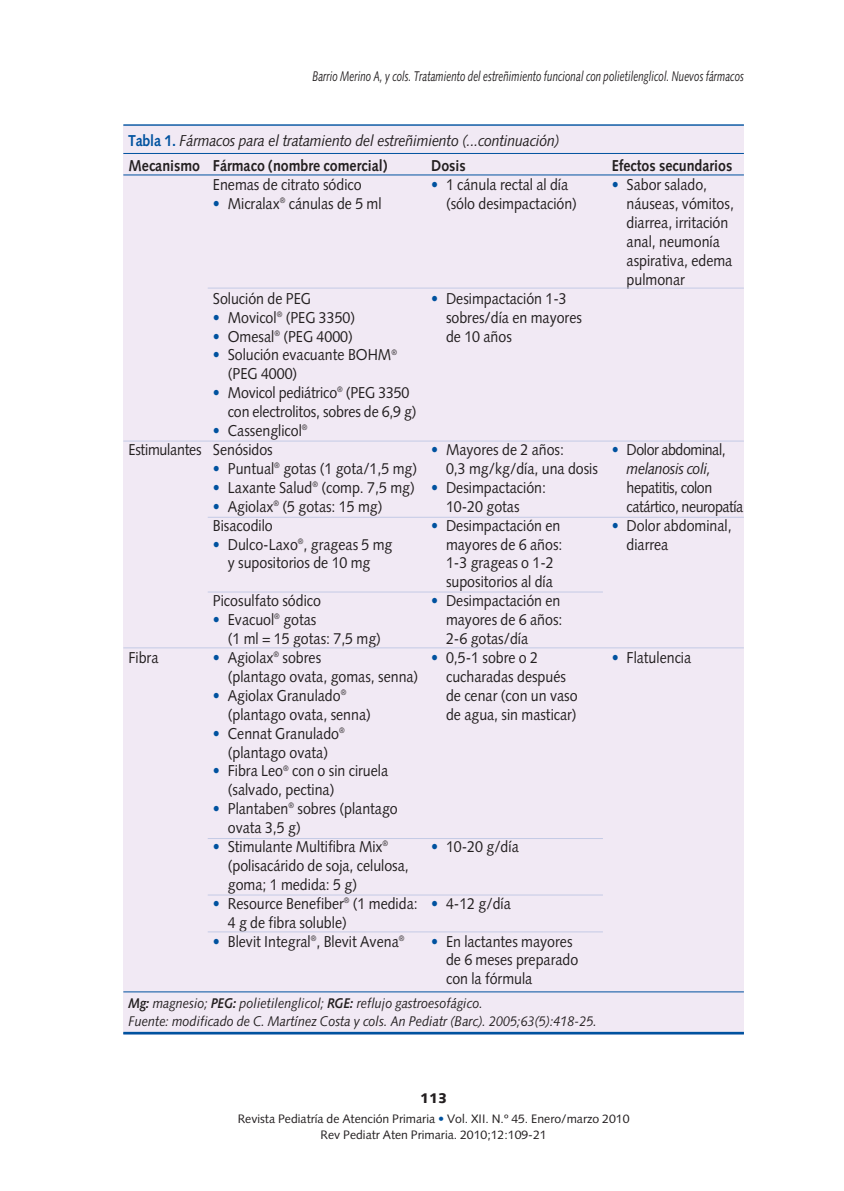
<style>
.page{position:relative;width:844px;height:1191px;background:#fff}
.page>*{position:absolute;margin:0;border:0;box-sizing:border-box;transform-origin:0 0}
.t1{font:15.75px/18.9px "Syntax";color:#231f20;scale:.9 1}
.t2{font:15.75px/18.9px "Syntax";letter-spacing:-.03em;color:#231f20;text-align:center;scale:.9 1}
.t3{font:italic 15.75px "Syntax";letter-spacing:-.015em;color:#231f20;scale:.9 1}
.t4{font:700 15.75px "Syntax";color:#231f20;scale:.9 1}
.t5{font:italic 14px/17.5px "Syntax";color:#231f20;scale:.9 1}
.t6{font:italic 14px "Syntax";color:#231f20;scale:.7 1}
.t7{font:900 14px "Syntax";color:#231f20}
.t8{font:12.25px/15.8px "Syntax";color:#231f20;text-align:center}
.s1{font-weight:700;font-style:normal;color:#00529f}
.s2{color:#00529f}
.s3{font-weight:700}
.s4{font-style:italic}
</style>
<div class="page">
<div style="left:123px;top:125px;width:620px;height:909px;background:#f1e9f4"></div>
<hr style="left:123px;top:124px;width:620px;height:2px;background:#00529f">
<hr style="left:123px;top:153px;width:620px;height:1px;background:#00529f">
<hr style="left:123px;top:1032px;width:620px;height:2px;background:#00529f">
<hr style="left:123px;top:174px;width:620px;height:1px;background:#00529f">
<hr style="left:208px;top:591px;width:394px;height:1px;background:#c4cae5">
<hr style="left:208px;top:838px;width:394px;height:1px;background:#c4cae5">
<hr style="left:208px;top:894px;width:394px;height:1px;background:#c4cae5">
<hr style="left:208px;top:931px;width:394px;height:1px;background:#c4cae5">
<hr style="left:208px;top:288px;width:535px;height:1px;background:#c4cae5">
<hr style="left:208px;top:517px;width:535px;height:1px;background:#c4cae5">
<hr style="left:123px;top:440px;width:620px;height:1px;background:#c4cae5">
<hr style="left:123px;top:647px;width:620px;height:1px;background:#c4cae5">
<hr style="left:123px;top:1031px;width:620px;height:2px;background:#00529f">
<hr style="left:123px;top:991px;width:620px;height:1px;background:#00529f">
<p class="t6" style="left:312px;top:70px;width:618px">Barrio Merino A, y cols. Tratamiento del estreñimiento funcional con polietilenglicol. Nuevos fármacos</p>
<p class="t3" style="left:128px;top:134px;width:480px"><span class="s1">Tabla 1.</span> Fármacos para el tratamiento del estreñimiento (...continuación)</p>
<p class="t4" style="left:128px;top:160px;width:81px">Mecanismo</p>
<p class="t4" style="left:213px;top:160px;width:195px">Fármaco (nombre comercial)</p>
<p class="t1" style="left:213px;top:177px;width:167px">Enemas de citrato sódico</p>
<p class="t1" style="left:213px;top:196px;width:189px"><span class="s2">•</span> Micralax<sup>®</sup> cánulas de 5 ml</p>
<p class="t4" style="left:431px;top:160px;width:40px">Dosis</p>
<p class="t1" style="left:446px;top:177px;width:147px;text-indent:-15px"><span class="s2">•</span> 1 cánula rectal al día (sólo desimpactación)</p>
<p class="t1" style="left:128px;top:441px;width:83px">Estimulantes</p>
<p class="t1" style="left:128px;top:649px;width:35px">Fibra</p>
<p class="t1" style="left:213px;top:290px;width:110px">Solución de PEG</p>
<p class="t1" style="left:213px;top:309px;width:160px"><span class="s2">•</span> Movicol<sup>®</sup> (PEG 3350)</p>
<p class="t1" style="left:213px;top:328px;width:157px"><span class="s2">•</span> Omesal<sup>®</sup> (PEG 4000)</p>
<p class="t1" style="left:228px;top:347px;width:189px;text-indent:-15px"><span class="s2">•</span> Solución evacuante BOHM<sup>® </sup>(PEG 4000)</p>
<p class="t1" style="left:228px;top:385px;width:211px;text-indent:-15px"><span class="s2">•</span> Movicol pediátrico<sup>®</sup> (PEG 3350 con electrolitos, sobres de 6,9 g)</p>
<p class="t1" style="left:213px;top:423px;width:107px"><span class="s2">•</span> Cassenglicol<sup>®<br></sup>Senósidos</p>
<p class="t1" style="left:213px;top:460px;width:228px"><span class="s2">•</span> Puntual<sup>®</sup> gotas (1 gota/1,5 mg)</p>
<p class="t1" style="left:213px;top:479px;width:226px"><span class="s2">•</span> Laxante Salud<sup>®</sup> (comp. 7,5 mg)</p>
<p class="t1" style="left:213px;top:498px;width:190px"><span class="s2">•</span> Agiolax<sup>®</sup> (5 gotas: 15 mg)<br>Bisacodilo</p>
<p class="t1" style="left:213px;top:536px;width:201px;text-align:center"><span class="s2">•</span> Dulco-Laxo<sup>®</sup>, grageas 5 mg y supositorios de 10 mg</p>
<p class="t1" style="left:213px;top:593px;width:122px">Picosulfato sódico</p>
<p class="t1" style="left:228px;top:612px;width:172px;text-indent:-15px"><span class="s2">•</span> Evacuol<sup>®</sup> gotas<br>(1 ml = 15 gotas: 7,5 mg)</p>
<p class="t1" style="left:228px;top:649px;width:213px;text-indent:-15px"><span class="s2">•</span> Agiolax<sup>®</sup> sobres<br>(plantago ovata, gomas, senna)</p>
<p class="t1" style="left:228px;top:687px;width:160px;text-indent:-15px"><span class="s2">•</span> Agiolax Granulado<sup>® </sup>(plantago ovata, senna)</p>
<p class="t1" style="left:213px;top:725px;width:148px;text-align:center"><span class="s2">•</span> Cennat Granulado<sup>® </sup>(plantago ovata)</p>
<p class="t1" style="left:228px;top:763px;width:180px;text-indent:-15px"><span class="s2">•</span> Fibra Leo<sup>®</sup> con o sin ciruela (salvado, pectina)</p>
<p class="t1" style="left:228px;top:801px;width:190px;text-indent:-15px"><span class="s2">•</span> Plantaben<sup>®</sup> sobres (plantago ovata 3,5 g)</p>
<p class="t1" style="left:228px;top:838px;width:203px;text-indent:-15px"><span class="s2">•</span> Stimulante Multifibra Mix<sup>® </sup>(polisacárido de soja, celulosa, goma; 1 medida: 5 g)</p>
<p class="t1" style="left:228px;top:895px;width:212px;text-indent:-15px"><span class="s2">•</span> Resource Benefiber<sup>®</sup> (1 medida:<br>4 g de fibra soluble)</p>
<p class="t1" style="left:213px;top:933px;width:214px"><span class="s2">•</span> Blevit Integral<sup>®</sup>, Blevit Avena<sup>®</sup></p>
<p class="t1" style="left:446px;top:290px;width:152px;text-indent:-15px"><span class="s2">•</span> Desimpactación 1-3 sobres/día en mayores de 10 años</p>
<p class="t1" style="left:446px;top:441px;width:170px;text-indent:-15px"><span class="s2">•</span> Mayores de 2 años:<br>0,3 mg/kg/día, una dosis</p>
<p class="t1" style="left:446px;top:479px;width:113px;text-indent:-15px"><span class="s2">•</span> Desimpactación:<br>10-20 gotas</p>
<p class="t1" style="left:446px;top:517px;width:131px;text-indent:-15px"><span class="s2">•</span> Desimpactación en mayores de 6 años:<br>1-3 grageas o 1-2 supositorios al día</p>
<p class="t1" style="left:446px;top:593px;width:131px;text-indent:-15px"><span class="s2">•</span> Desimpactación en mayores de 6 años:<br>2-6 gotas/día</p>
<p class="t1" style="left:446px;top:649px;width:148px;text-indent:-15px"><span class="s2">•</span> 0,5-1 sobre o 2 cucharadas después de cenar (con un vaso de agua, sin masticar)</p>
<p class="t1" style="left:431px;top:838px;width:99px"><span class="s2">•</span> 10-20 g/día</p>
<p class="t1" style="left:431px;top:895px;width:90px"><span class="s2">•</span> 4-12 g/día</p>
<p class="t1" style="left:446px;top:933px;width:148px;text-indent:-15px"><span class="s2">•</span> En lactantes mayores de 6 meses preparado con la fórmula</p>
<p class="t5" style="left:128px;top:996px;width:522px"><span class="s3">Mg:</span> magnesio; <span class="s3">PEG:</span> polietilenglicol; <span class="s3">RGE:</span> reflujo gastroesofágico.<br>Fuente: modificado de C. Martínez Costa y cols. An Pediatr (Barc). 2005;63(5):418-25.</p>
<p class="t4" style="left:611px;top:160px;width:136px">Efectos secundarios</p>
<p class="t1" style="left:626px;top:177px;width:121px;text-indent:-15px"><span class="s2">•</span> Sabor salado, náuseas, vómitos, diarrea, irritación anal, neumonía aspirativa, edema pulmonar</p>
<p class="t2" style="left:611px;top:441px;width:128px"><span class="s2">•</span> Dolor abdominal, <span class="s4">melanosis coli,</span></p>
<p class="t2" style="left:626px;top:479px;width:131px;text-align:left">hepatitis, colon catártico, neuropatía</p>
<p class="t1" style="left:626px;top:517px;width:118px;text-indent:-15px"><span class="s2">•</span> Dolor abdominal, diarrea</p>
<p class="t1" style="left:611px;top:649px;width:90px"><span class="s2">•</span> Flatulencia</p>
<p class="t7" style="left:420px;top:1092px;width:29px">113</p>
<p class="t8" style="left:238px;top:1112px;width:393px">Revista Pediatría de Atención Primaria <span class="s2">•</span> Vol. XII. N.º 45. Enero/marzo 2010<br>Rev Pediatr Aten Primaria. 2010;12:109-21</p>
</div>
